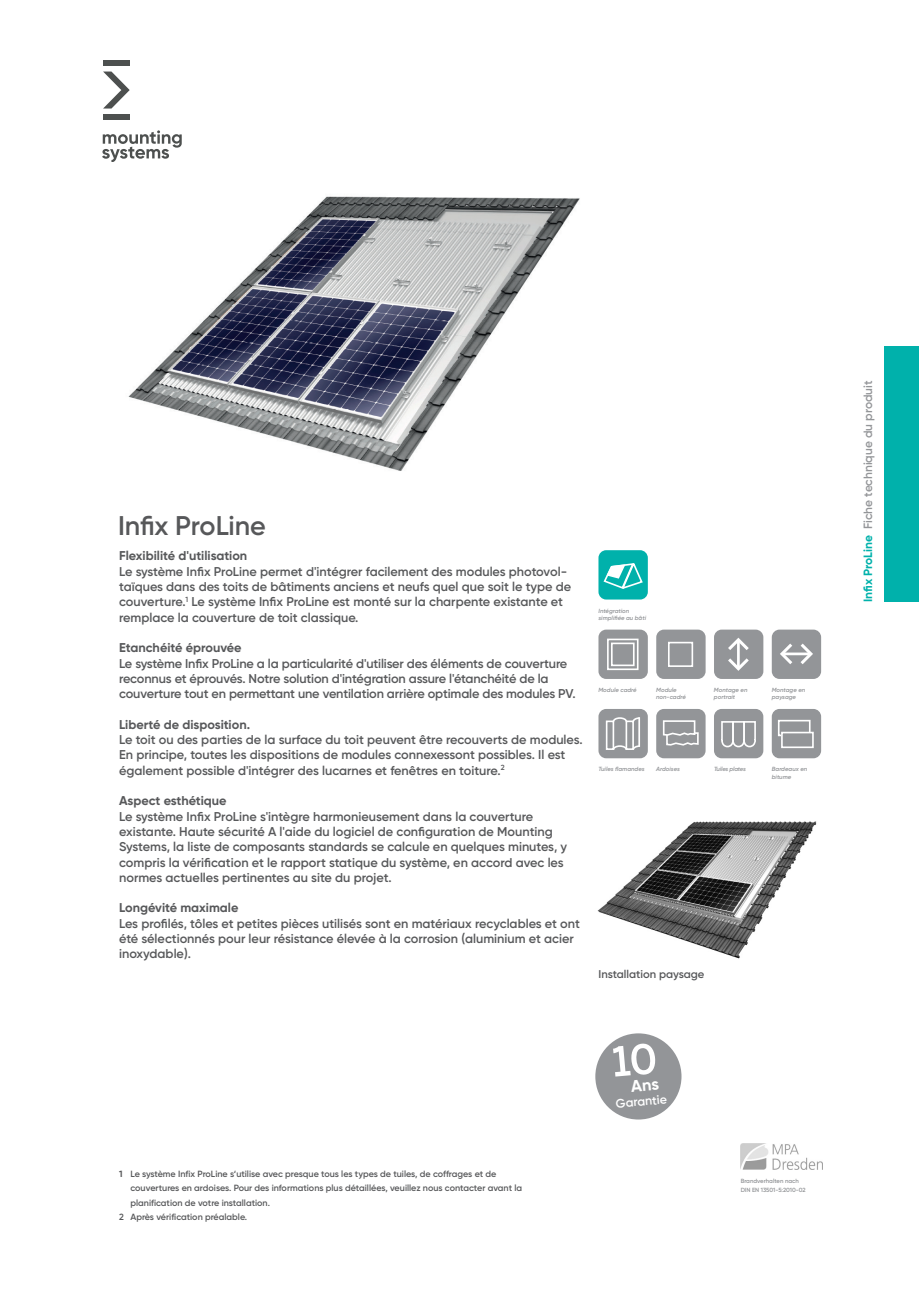
<style>
.page{position:relative;width:919px;height:1289px;background:#fff}
.page>*{position:absolute;margin:0;border:0;box-sizing:border-box;transform-origin:0 0}
.t1{font:600 27px "Gilroy";letter-spacing:-.005em;color:#57585a}
.t2{font:600 12.75px/15.3px "Gilroy";color:#57585a}
.t3{font:700 12.75px "Gilroy";color:#57585a}
.t4{font:600 12.3px "Gilroy";color:#fff}
.t5{font:600 12px "Gilroy";color:#939598}
.t6{font:600 11.25px "Gilroy";color:#57585a}
.t7{font:600 9px "Gilroy";color:#57585a}
.t8{font:italic 600 6px/7.2px "Gilroy";color:#939598}
.t9{font:italic 6px/9px "Fago Office Sans";color:#939598}
.t10{font:600 6px/9px "Gilroy";color:#939598}
.t11{font:italic 600 6px "Gilroy";letter-spacing:-.03em;color:#939598}
.s1{font-weight:700;color:#00b1ab}
.s2{font-weight:700}
</style>
<div class="page">
<div style="left:598px;top:550px;width:49px;height:49px;background:#00b1ab;border-radius:8px"></div>
<div style="left:884px;top:347px;width:34px;height:255px;background:#00b1ab"></div>
<svg style="left:603px;top:563px;width:40px;height:26px"></svg>
<div style="left:595px;top:1033px;width:86px;height:86px;background:#939598;border-radius:50%"></div>
<svg style="left:102px;top:130px;width:80px;height:32px"></svg>
<svg style="left:103px;top:71px;width:27px;height:37px"></svg>
<div style="left:103px;top:114px;width:26px;height:6px;background:#4d504f"></div>
<div style="left:103px;top:60px;width:26px;height:6px;background:#4d504f"></div>
<img style="left:128px;top:196px;width:452px;height:275px">
<div style="left:714px;top:629px;width:49px;height:50px;background:#939598;border-radius:8px"></div>
<svg style="left:728px;top:637px;width:21px;height:34px"></svg>
<div style="left:771px;top:629px;width:50px;height:50px;background:#939598;border-radius:8px"></div>
<svg style="left:780px;top:643px;width:33px;height:21px"></svg>
<hr style="left:783px;top:652px;width:26px;height:3px;background:#fff">
<div style="left:598px;top:709px;width:49px;height:49px;background:#939598;border-radius:8px"></div>
<div style="left:625px;top:720px;width:9px;height:30px;border:2px solid #fff"></div>
<hr style="left:638px;top:717px;width:2px;height:30px;background:#fff">
<svg style="left:613px;top:717px;width:27px;height:6px"></svg>
<svg style="left:614px;top:744px;width:25px;height:6px"></svg>
<div style="left:605px;top:720px;width:9px;height:30px;border:2px solid #fff"></div>
<div style="left:656px;top:709px;width:49px;height:49px;background:#939598;border-radius:8px"></div>
<svg style="left:663px;top:720px;width:36px;height:26px"></svg>
<div style="left:714px;top:709px;width:49px;height:49px;background:#939598;border-radius:8px"></div>
<svg style="left:721px;top:721px;width:35px;height:27px"></svg>
<div style="left:771px;top:709px;width:50px;height:49px;background:#939598;border-radius:8px"></div>
<div style="left:777px;top:719px;width:33px;height:17px;border:2px solid #fff"></div>
<div style="left:781px;top:732px;width:31px;height:15px;background:#939598"></div>
<div style="left:781px;top:731px;width:32px;height:17px;border:2px solid #fff"></div>
<div style="left:656px;top:629px;width:49px;height:50px;background:#939598;border-radius:8px"></div>
<div style="left:668px;top:641px;width:25px;height:26px;border:2px solid #fff"></div>
<div style="left:598px;top:629px;width:49px;height:50px;background:#939598;border-radius:8px"></div>
<svg style="left:607px;top:638px;width:32px;height:33px"></svg>
<img style="left:597px;top:821px;width:220px;height:138px">
<img style="left:740px;top:1143px;width:82px;height:26px">
<svg style="left:613px;top:1043px;width:43px;height:34px"></svg>
<h1 class="t1" style="left:118px;top:509px;width:149px">Infix ProLine</h1>
<p class="t3" style="left:119px;top:548px;width:130px">Flexibilité d'utilisation</p>
<p class="t2" style="left:119px;top:563px;width:453px">Le système Infix ProLine permet d'intégrer facilement des modules photovol&shy;taïques dans des toits de bâtiments anciens et neufs quel que soit le type de couverture.<sup>1</sup> Le système Infix ProLine est monté sur la charpente existante et remplace la couverture de toit classique.</p>
<p class="t3" style="left:119px;top:639px;width:124px">Etanchéité éprouvée</p>
<p class="t2" style="left:119px;top:655px;width:458px">Le système Infix ProLine a la particularité d'utiliser des éléments de couverture reconnus et éprouvés. Notre solution d'intégration assure l'étanchéité de la couverture tout en permettant une ventilation arrière optimale des modules PV.</p>
<p class="t3" style="left:119px;top:716px;width:132px">Liberté de disposition.</p>
<p class="t2" style="left:119px;top:732px;width:465px">Le toit ou des parties de la surface du toit peuvent être recouverts de modules.<br>En principe, toutes les dispositions de modules connexessont possibles. Il est également possible d'intégrer des lucarnes et fenêtres en toiture.<sup>2</sup></p>
<p class="t3" style="left:119px;top:792px;width:109px">Aspect esthétique</p>
<p class="t2" style="left:119px;top:808px;width:449px">Le système Infix ProLine s'intègre harmonieusement dans la couverture existante. Haute sécurité A l'aide du logiciel de configuration de Mounting Systems, la liste de composants standards se calcule en quelques minutes, y compris la vérification et le rapport statique du système, en accord avec les normes actuelles pertinentes au site du projet.</p>
<p class="t3" style="left:119px;top:900px;width:121px">Longévité maximale</p>
<p class="t2" style="left:119px;top:915px;width:462px">Les profilés, tôles et petites pièces utilisés sont en matériaux recyclables et ont été sélectionnés pour leur résistance élevée à la corrosion (aluminium et acier inoxydable).</p>
<p class="t8" style="left:598px;top:606px;width:49px">Intégration simplifiée au bâti</p>
<p class="t8" style="left:598px;top:686px;width:40px">Module cadré</p>
<p class="t8" style="left:656px;top:686px;width:31px">Module non-cadré</p>
<p class="t9" style="left:656px;top:685px;width:37px">Rahmenloses<br>Modul</p>
<p class="t9" style="left:714px;top:685px;width:30px">Hochkant&shy;montage</p>
<p class="t9" style="left:771px;top:685px;width:38px">Quermontage</p>
<p class="t8" style="left:714px;top:686px;width:35px">Montage en portrait</p>
<p class="t8" style="left:771px;top:686px;width:35px">Montage en paysage</p>
<p class="t9" style="left:598px;top:764px;width:32px">Frankfurter</p>
<p class="t9" style="left:656px;top:764px;width:22px">Schiefer</p>
<p class="t9" style="left:714px;top:764px;width:38px">Biberschwanz</p>
<p class="t9" style="left:771px;top:764px;width:50px">Bitumenschindeln</p>
<p class="t8" style="left:598px;top:765px;width:48px">Tuiles flamandes</p>
<p class="t11" style="left:714px;top:765px;width:33px">Tuil s plates</p>
<p class="t8" style="left:771px;top:765px;width:37px;text-indent:4px">ardeaux en bitume</p>
<p class="t8" style="left:656px;top:765px;width:25px">Ardoises</p>
<p class="t6" style="left:598px;top:967px;width:107px">Installation paysage</p>
<p class="t5" style="left:860px;top:602px;width:223px;rotate:-90deg"><span class="s1">Infix ProLine</span> Fiche technique du produit</p>
<p class="t7" style="left:119px;top:1168px;width:379px"><span class="s2">1</span> Le système Infix ProLine s‘utilise avec presque tous les types de tuiles, de coffrages et de</p>
<p class="t7" style="left:130px;top:1182px;width:393px">couvertures en ardoises. Pour des informations plus détaillées, veuillez nous contacter avant la</p>
<p class="t7" style="left:130px;top:1196px;width:141px">planification de votre installation.</p>
<p class="t7" style="left:119px;top:1211px;width:130px">2 Après vérification préalable.</p>
<p class="t4" style="left:615px;top:1095px;width:53px;rotate:-5deg">Garantie</p>
<p class="t10" style="left:740px;top:1175px;width:67px">Brandverhalten nach<br>DIN EN 13501-5:2010-02</p>
</div>
